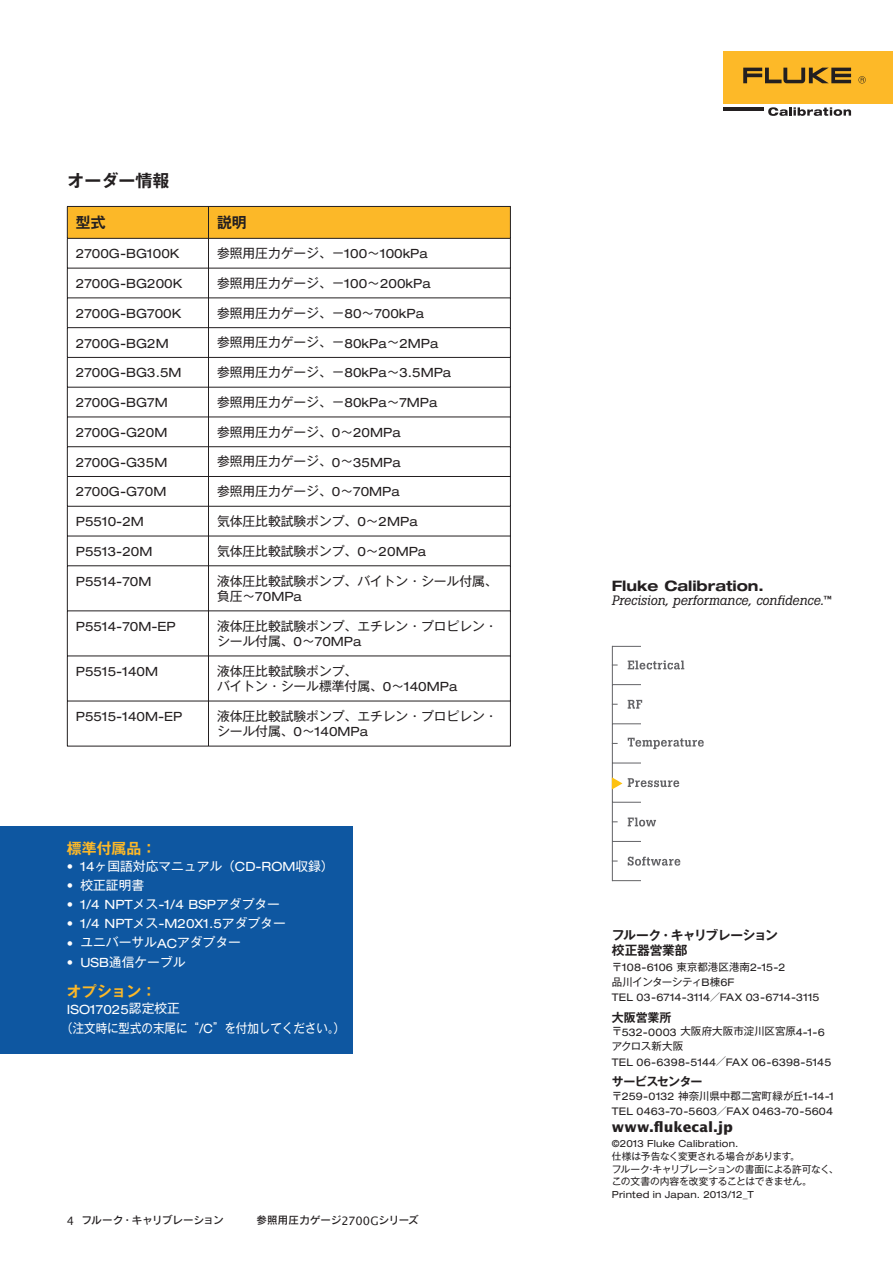
<style>
.page{position:relative;width:893px;height:1263px;background:#fff}
.page>*{position:absolute;margin:0;border:0;box-sizing:border-box;transform-origin:0 0}
.t1{font:16.95px "Gothic MB101 Pro De Bold 90 pv RKSJ H";color:#231f20}
.t2{font:14.85px "Gothic MB101 Pro De Bold 90 pv RKSJ H";color:#fcb828}
.t3{font:14.85px "Gothic MB101 Pro De Bold 90 pv RKSJ H";color:#231f20}
.t4{font:700 expanded 14.4px "Helvetica Neue";color:#231f20}
.t5{font:700 14.1px "Lucida Sans";letter-spacing:.01em;color:#231f20}
.t6{font:italic 13.5px "Boton Pro";color:#231f20}
.t7{font:12.75px/15.3px "Gothic MB101 Pro Regular 90 pv RKSJ H";color:#231f20}
.t8{font:expanded 12.75px "Helvetica Neue";color:#231f20}
.t9{font:expanded 12.75px "Helvetica Neue";color:#fff}
.t10{font:12.75px "Gothic MB101 Pro Regular 90 pv RKSJ H";color:#fff}
.t11{font:12.75px "Gothic MB101 Pro Regular 90 pv RKSJ H";color:#fff;scale:.9 1}
.t12{font:12.75px/15px "Gothic MB101 Pro De Bold 90 pv RKSJ H";letter-spacing:-.05em;color:#231f20}
.t13{font:12px "Gothic MB101 Pro De Bold 90 pv RKSJ H";letter-spacing:-.06em;color:#231f20}
.t14{font:12px "Gothic MB101 Pro De Bold 90 pv RKSJ H";letter-spacing:-.04em;color:#231f20}
.t15{font:expanded 10.5px/15px "Helvetica Neue";letter-spacing:.015em;color:#231f20}
.t16{font:10.5px "Rodin Pro DB 90 pv RKSJ H";letter-spacing:-.01em;color:#231f20}
.t17{font:10.5px "Gothic MB101 Pro Regular 90 pv RKSJ H";letter-spacing:-.05em;color:#231f20}
.t18{font:10.5px "Gothic MB101 Pro Regular 90 pv RKSJ H";letter-spacing:-.02em;color:#231f20}
.t19{font:9.75px/12.8px "Gothic MB101 Pro Regular 90 pv RKSJ H";letter-spacing:-.025em;color:#231f20}
.t20{font:expanded 9.75px "Helvetica Neue";letter-spacing:.025em;color:#231f20}
.s1{font-family:"Helvetica Neue";font-stretch:expanded}
.s2{font-family:"Gothic MB101 Pro Regular 90 pv RKSJ H";font-stretch:normal}
.s3{font-family:"Lucida Sans";font-size:11.55px}
.s4{font-family:"Lucida Sans";font-style:normal;font-size:9.9px}
</style>
<div class="page">
<svg style="left:67px;top:206px;width:444px;height:359px"></svg>
<hr style="left:67px;top:565px;width:141px;height:1px;background:#231f20">
<hr style="left:67px;top:566px;width:1px;height:44px;background:#231f20">
<hr style="left:208px;top:565px;width:303px;height:1px;background:#231f20">
<hr style="left:208px;top:566px;width:1px;height:44px;background:#231f20">
<hr style="left:510px;top:566px;width:1px;height:44px;background:#231f20">
<hr style="left:67px;top:610px;width:141px;height:1px;background:#231f20">
<hr style="left:67px;top:611px;width:1px;height:44px;background:#231f20">
<hr style="left:208px;top:610px;width:303px;height:1px;background:#231f20">
<hr style="left:208px;top:611px;width:1px;height:44px;background:#231f20">
<hr style="left:510px;top:611px;width:1px;height:44px;background:#231f20">
<hr style="left:67px;top:655px;width:141px;height:1px;background:#231f20">
<hr style="left:67px;top:656px;width:1px;height:45px;background:#231f20">
<hr style="left:208px;top:655px;width:303px;height:1px;background:#231f20">
<hr style="left:208px;top:656px;width:1px;height:45px;background:#231f20">
<hr style="left:510px;top:656px;width:1px;height:45px;background:#231f20">
<hr style="left:67px;top:701px;width:141px;height:1px;background:#231f20">
<hr style="left:67px;top:701px;width:1px;height:45px;background:#231f20">
<hr style="left:208px;top:701px;width:303px;height:1px;background:#231f20">
<hr style="left:208px;top:701px;width:1px;height:45px;background:#231f20">
<hr style="left:510px;top:701px;width:1px;height:45px;background:#231f20">
<hr style="left:67px;top:746px;width:141px;height:1px;background:#231f20">
<hr style="left:208px;top:746px;width:303px;height:1px;background:#231f20">
<hr style="left:612px;top:646px;width:1px;height:235px;background:#636366">
<svg style="left:613px;top:646px;width:28px;height:1px"></svg>
<svg style="left:613px;top:684px;width:28px;height:1px"></svg>
<svg style="left:613px;top:723px;width:28px;height:1px"></svg>
<svg style="left:613px;top:762px;width:28px;height:1px"></svg>
<svg style="left:613px;top:802px;width:28px;height:1px"></svg>
<svg style="left:613px;top:841px;width:28px;height:1px"></svg>
<svg style="left:613px;top:880px;width:28px;height:1px"></svg>
<svg style="left:628px;top:660px;width:56px;height:9px"></svg>
<svg style="left:628px;top:738px;width:76px;height:11px"></svg>
<svg style="left:628px;top:778px;width:51px;height:9px"></svg>
<svg style="left:628px;top:856px;width:52px;height:10px"></svg>
<svg style="left:628px;top:817px;width:28px;height:9px"></svg>
<svg style="left:628px;top:700px;width:14px;height:9px"></svg>
<svg style="left:612px;top:777px;width:10px;height:12px"></svg>
<div style="left:0;top:826px;width:353px;height:228px;background:#0e57a1"></div>
<div style="left:723px;top:51px;width:170px;height:52px;background:#fdb928"></div>
<svg style="left:743px;top:68px;width:108px;height:15px"></svg>
<svg style="left:858px;top:76px;width:8px;height:7px"></svg>
<hr style="left:723px;top:107px;width:41px;height:4px;background:#231f20">
<svg style="left:768px;top:107px;width:83px;height:9px"></svg>
<h1 class="t1" style="left:67px;top:175px;width:104px">オーダー情報</h1>
<p class="t3" style="left:76px;top:217px;width:31px">型式</p>
<p class="t3" style="left:217px;top:217px;width:31px">説明</p>
<p class="t8" style="left:76px;top:249px;width:105px">2700G-BG100K</p>
<p class="t7" style="left:217px;top:247px;width:212px">参照用圧力ゲージ、－<span class="s1">100</span>～<span class="s1">100kPa</span></p>
<p class="t8" style="left:76px;top:279px;width:108px">2700G-BG200K</p>
<p class="t7" style="left:217px;top:277px;width:215px">参照用圧力ゲージ、－<span class="s1">100</span>～<span class="s1">200kPa</span></p>
<p class="t8" style="left:76px;top:308px;width:107px">2700G-BG700K</p>
<p class="t7" style="left:217px;top:307px;width:209px">参照用圧力ゲージ、－<span class="s1">80</span>～<span class="s1">700kPa</span></p>
<p class="t8" style="left:76px;top:338px;width:94px">2700G-BG2M</p>
<p class="t7" style="left:217px;top:337px;width:223px">参照用圧力ゲージ、－<span class="s1">80kPa</span>～<span class="s1">2MPa</span></p>
<p class="t8" style="left:76px;top:368px;width:107px">2700G-BG3.5M</p>
<p class="t7" style="left:217px;top:366px;width:236px">参照用圧力ゲージ、－<span class="s1">80kPa</span>～<span class="s1">3.5MPa</span></p>
<p class="t8" style="left:76px;top:398px;width:93px">2700G-BG7M</p>
<p class="t7" style="left:217px;top:396px;width:222px">参照用圧力ゲージ、－<span class="s1">80kPa</span>～<span class="s1">7MPa</span></p>
<p class="t8" style="left:76px;top:428px;width:93px">2700G-G20M</p>
<p class="t7" style="left:217px;top:426px;width:185px">参照用圧力ゲージ、<span class="s1">0</span>～<span class="s1">20MPa</span></p>
<p class="t8" style="left:76px;top:457px;width:93px">2700G-G35M</p>
<p class="t7" style="left:217px;top:456px;width:185px">参照用圧力ゲージ、<span class="s1">0</span>～<span class="s1">35MPa</span></p>
<p class="t8" style="left:76px;top:487px;width:92px">2700G-G70M</p>
<p class="t7" style="left:217px;top:485px;width:184px">参照用圧力ゲージ、<span class="s1">0</span>～<span class="s1">70MPa</span></p>
<p class="t8" style="left:76px;top:517px;width:70px">P5510-2M</p>
<p class="t7" style="left:217px;top:515px;width:202px">気体圧比較試験ポンプ、<span class="s1">0</span>～<span class="s1">2MPa</span></p>
<p class="t8" style="left:76px;top:547px;width:78px">P5513-20M</p>
<p class="t7" style="left:217px;top:545px;width:211px">気体圧比較試験ポンプ、<span class="s1">0</span>～<span class="s1">20MPa</span></p>
<p class="t8" style="left:76px;top:576px;width:77px">P5514-70M</p>
<p class="t7" style="left:217px;top:575px;width:282px">液体圧比較試験ポンプ、バイトン・シール付属、</p>
<p class="t8" style="left:217px;top:592px;width:86px"><span class="s2">負圧～</span>70MPa</p>
<p class="t8" style="left:76px;top:621px;width:101px">P5514-70M-EP</p>
<p class="t7" style="left:217px;top:620px;width:282px">液体圧比較試験ポンプ、エチレン・プロピレン・シール付属、<span class="s1">0</span>～<span class="s1">70MPa</span></p>
<p class="t8" style="left:76px;top:666px;width:84px">P5515-140M</p>
<p class="t7" style="left:217px;top:665px;width:242px">液体圧比較試験ポンプ、<br>バイトン・シール標準付属、<span class="s1">0</span>～<span class="s1">140MPa</span></p>
<p class="t8" style="left:76px;top:712px;width:108px">P5515-140M-EP</p>
<p class="t7" style="left:217px;top:710px;width:282px">液体圧比較試験ポンプ、エチレン・プロピレン・シール付属、<span class="s1">0</span>～<span class="s1">140MPa</span></p>
<p class="t2" style="left:67px;top:843px;width:91px">標準付属品：</p>
<p class="t10" style="left:67px;top:861px;width:268px"><span class="s1">• 14</span>ヶ国語対応マニュアル（<span class="s1">CD-ROM</span>収録）</p>
<p class="t10" style="left:67px;top:880px;width:79px"><span class="s1">•</span> 校正証明書</p>
<p class="t9" style="left:67px;top:900px;width:215px">• 1/4 NPT<span class="s2">メス</span>-1/4 BSP<span class="s2">アダプター</span></p>
<p class="t9" style="left:67px;top:919px;width:220px">• 1/4 NPT<span class="s2">メス</span>-M20X1.5<span class="s2">アダプター</span></p>
<p class="t10" style="left:67px;top:938px;width:175px"><span class="s1">•</span> ユニバーサル<span class="s1">AC</span>アダプター</p>
<p class="t10" style="left:67px;top:957px;width:120px"><span class="s1">• USB</span>通信ケーブル</p>
<p class="t2" style="left:67px;top:985px;width:91px">オプション：</p>
<p class="t9" style="left:67px;top:1004px;width:114px">ISO17025<span class="s2">認定校正</span></p>
<p class="t11" style="left:61px;top:1023px;width:317px">（注文時に型式の末尾に“<span class="s1">/C</span>”を付加してください。）</p>
<p class="t16" style="left:67px;top:1216px;width:158px"><span class="s3">4</span> フルーク・キャリブレーション</p>
<p class="t16" style="left:256px;top:1216px;width:164px">参照用圧力ゲージ<span class="s3">2700G</span>シリーズ</p>
<p class="t4" style="left:612px;top:580px;width:153px">Fluke Calibration.</p>
<p class="t6" style="left:612px;top:595px;width:221px">Precision, performance, confidence.<span class="s4">™</span></p>
<p class="t12" style="left:612px;top:929px;width:168px">フルーク・キャリブレーション校正器営業部</p>
<p class="t15" style="left:612px;top:961px;width:175px"><span class="s2">〒</span>108-6106 <span class="s2">東京都港区港南</span>2-15-2</p>
<p class="t17" style="left:612px;top:978px;width:124px">品川インターシティ<span class="s1">B</span>棟<span class="s1">6F</span></p>
<p class="t15" style="left:612px;top:991px;width:209px">TEL 03-6714-3114<span class="s2">／</span>FAX 03-6714-3115</p>
<p class="t14" style="left:612px;top:1013px;width:61px">大阪営業所</p>
<p class="t15" style="left:612px;top:1025px;width:214px"><span class="s2">〒</span>532-0003 <span class="s2">大阪府大阪市淀川区宮原</span>4-1-6</p>
<p class="t18" style="left:612px;top:1042px;width:73px">アクロス新大阪</p>
<p class="t15" style="left:612px;top:1055px;width:221px">TEL 06-6398-5144<span class="s2">／</span>FAX 06-6398-5145</p>
<p class="t13" style="left:612px;top:1077px;width:92px">サービスセンター</p>
<p class="t15" style="left:612px;top:1089px;width:224px"><span class="s2">〒</span>259-0132 <span class="s2">神奈川県中郡二宮町緑が丘</span>1-14-1<br>TEL 0463-70-5603<span class="s2">／</span>FAX 0463-70-5604</p>
<p class="t5" style="left:612px;top:1121px;width:123px">www.flukecal.jp</p>
<p class="t20" style="left:612px;top:1140px;width:128px">©2013 Fluke Calibration.</p>
<p class="t19" style="left:612px;top:1151px;width:228px">仕様は予告なく変更される場合があります。<br>フルーク・キャリブレーションの書面による許可なく、この文書の内容を改変することはできません。</p>
<p class="t20" style="left:612px;top:1191px;width:143px">Printed in Japan. 2013/12_T</p>
</div>
